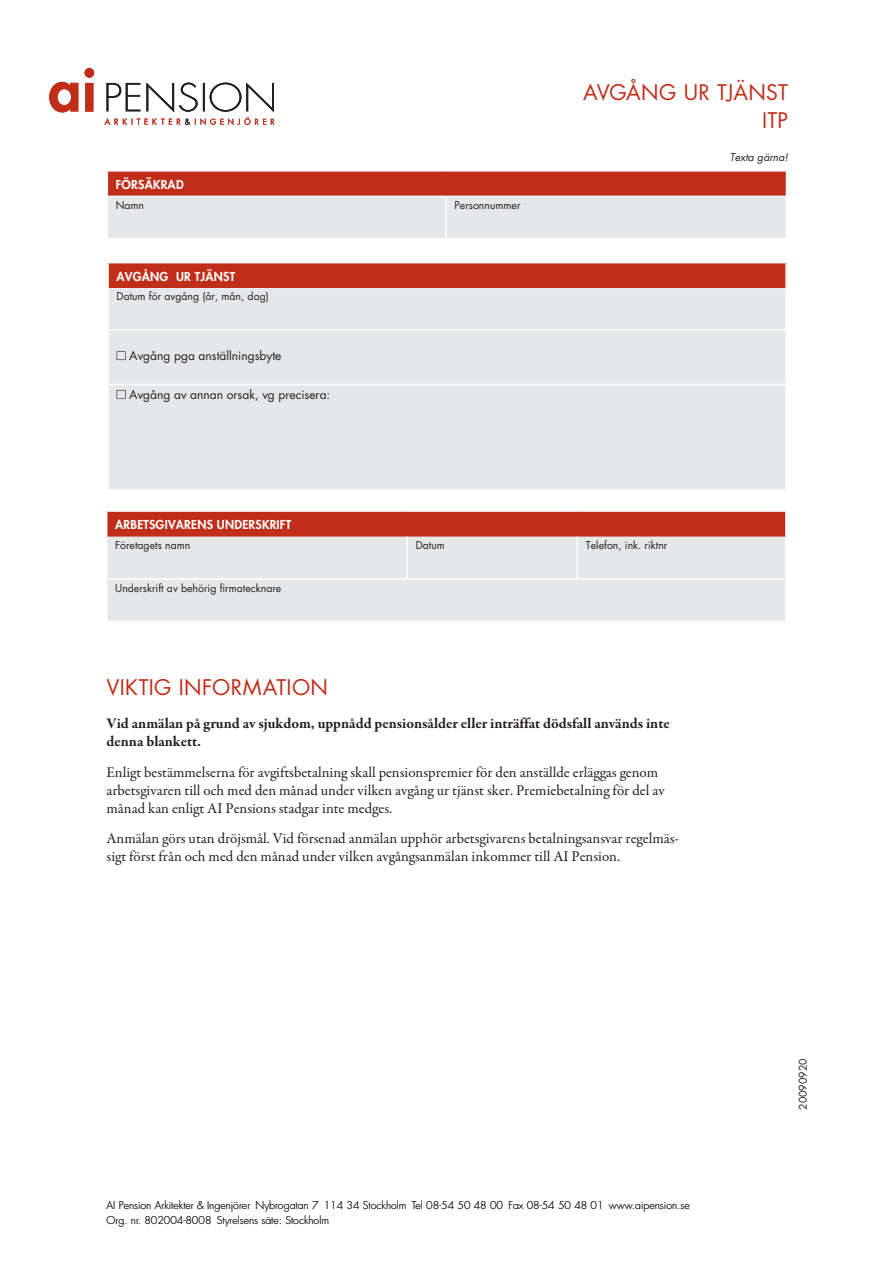
<style>
.page{position:relative;width:893px;height:1263px;background:#fff}
.page>*{position:absolute;margin:0;border:0;box-sizing:border-box;transform-origin:0 0}
.t1{font:21px/27.8px "Futura Std";letter-spacing:.015em;color:#c02d19;text-align:right}
.t2{font:15px/18px "Garamond Premr Pro";color:#231f20}
.t3{font:700 15px/18px "Garamond Premr Pro";color:#231f20}
.t4{font:12px "Futura Std";color:#231f20}
.t5{font:800 12px "Futura Std";letter-spacing:.02em;color:#fff}
.t6{font:300 10.5px/14.4px "Futura Std";color:#231f20}
.t7{font:10.5px "Futura Std";color:#231f20}
.t8{font:italic 10.5px "Futura Std";color:#231f20}
</style>
<div class="page">
<div style="left:107px;top:511px;width:679px;height:25px;background:#c02d19"></div>
<div style="left:107px;top:536px;width:678px;height:85px;background:#e6e7e9"></div>
<hr style="left:577px;top:536px;width:1px;height:42px;background:#fff">
<hr style="left:106px;top:510px;width:301px;height:2px;background:#fff">
<hr style="left:407px;top:510px;width:170px;height:2px;background:#fff">
<hr style="left:577px;top:510px;width:210px;height:2px;background:#fff">
<hr style="left:785px;top:512px;width:2px;height:24px;background:#fff">
<hr style="left:406px;top:536px;width:2px;height:42px;background:#fff">
<hr style="left:106px;top:578px;width:301px;height:2px;background:#fff">
<hr style="left:407px;top:578px;width:170px;height:2px;background:#fff">
<hr style="left:577px;top:578px;width:210px;height:2px;background:#fff">
<div style="left:108px;top:263px;width:678px;height:25px;background:#c02d19"></div>
<div style="left:109px;top:288px;width:676px;height:201px;background:#e6e7e9"></div>
<hr style="left:107px;top:263px;width:2px;height:25px;background:#fff">
<hr style="left:785px;top:263px;width:2px;height:25px;background:#fff">
<hr style="left:107px;top:384px;width:680px;height:1px;background:#fff">
<hr style="left:107px;top:329px;width:680px;height:2px;background:#fff">
<svg style="left:117px;top:351px;width:9px;height:9px"></svg>
<svg style="left:117px;top:390px;width:9px;height:9px"></svg>
<svg style="left:107px;top:172px;width:680px;height:66px;background:#d8a39d"></svg>
<hr style="left:107px;top:196px;width:339px;height:1px;background:#fff">
<hr style="left:107px;top:197px;width:1px;height:41px;background:#fff">
<hr style="left:446px;top:196px;width:341px;height:1px;background:#fff">
<hr style="left:445px;top:197px;width:2px;height:41px;background:#fff">
<hr style="left:786px;top:197px;width:1px;height:41px;background:#fff">
<svg style="left:84px;top:68px;width:10px;height:44px"></svg>
<svg style="left:49px;top:82px;width:29px;height:30px"></svg>
<svg style="left:104px;top:83px;width:171px;height:42px"></svg>
<h1 class="t1" style="left:583px;top:79px;width:206px">Avgång u r tjänst<br>ITP</h1>
<p class="t5" style="left:116px;top:177px;width:69px">FÖRSÄKRAD</p>
<p class="t7" style="left:116px;top:199px;width:30px">Namn</p>
<p class="t7" style="left:455px;top:199px;width:67px">Personnummer</p>
<p class="t5" style="left:117px;top:269px;width:120px">AVGÅNG UR TJÄNST</p>
<p class="t7" style="left:117px;top:290px;width:154px">Datum för avgång (år, mån, dag)</p>
<p class="t4" style="left:129px;top:348px;width:154px">Avgång pga anställningsbyte</p>
<p class="t4" style="left:129px;top:387px;width:202px">Avgång av annan orsak, vg precisera:</p>
<p class="t5" style="left:115px;top:517px;width:177px">ARBETSGIVARENS UNDERSKRIFT</p>
<p class="t7" style="left:115px;top:539px;width:77px">Företagets namn</p>
<p class="t7" style="left:416px;top:539px;width:31px">Datum</p>
<p class="t7" style="left:586px;top:539px;width:83px">Telefon, ink. riktnr</p>
<p class="t7" style="left:115px;top:581px;width:168px">Underskrift av behörig firmatecknare</p>
<h1 class="t1" style="left:107px;top:673px;width:223px">Vi ktig information</h1>
<p class="t3" style="left:107px;top:714px;width:565px">Vid anmälan på grund av sjukdom, uppnådd pensionsålder eller inträffat dödsfall används inte denna blankett.</p>
<p class="t2" style="left:107px;top:763px;width:560px">Enligt bestämmelserna för avgiftsbetalning skall pensionspremier för den anställde erläggas genom arbetsgivaren till och med den månad under vilken avgång ur tjänst sker. Premiebetalning för del av månad kan enligt AI Pensions stadgar inte medges.</p>
<p class="t2" style="left:107px;top:830px;width:574px">Anmälan görs utan dröjsmål. Vid försenad anmälan upphör arbetsgivarens betalningsansvar regelmäs&shy;sigt först från och med den månad under vilken avgångsanmälan inkommer till AI Pension.</p>
<p class="t8" style="left:730px;top:150px;width:60px">Texta gärna!</p>
<p class="t6" style="left:107px;top:1199px;width:585px">AI Pension Arkitekter &amp; Ingenjörer Nybrogatan 7 114 34 Stockholm Tel 08-54 50 48 00 Fax 08-54 50 48 01 www.aipension.se<br>Org. nr. 802004-8008 Styrelsens säte: Stockholm</p>
<p class="t7" style="left:796px;top:1110px;width:53px;rotate:-90deg">20090920</p>
</div>
